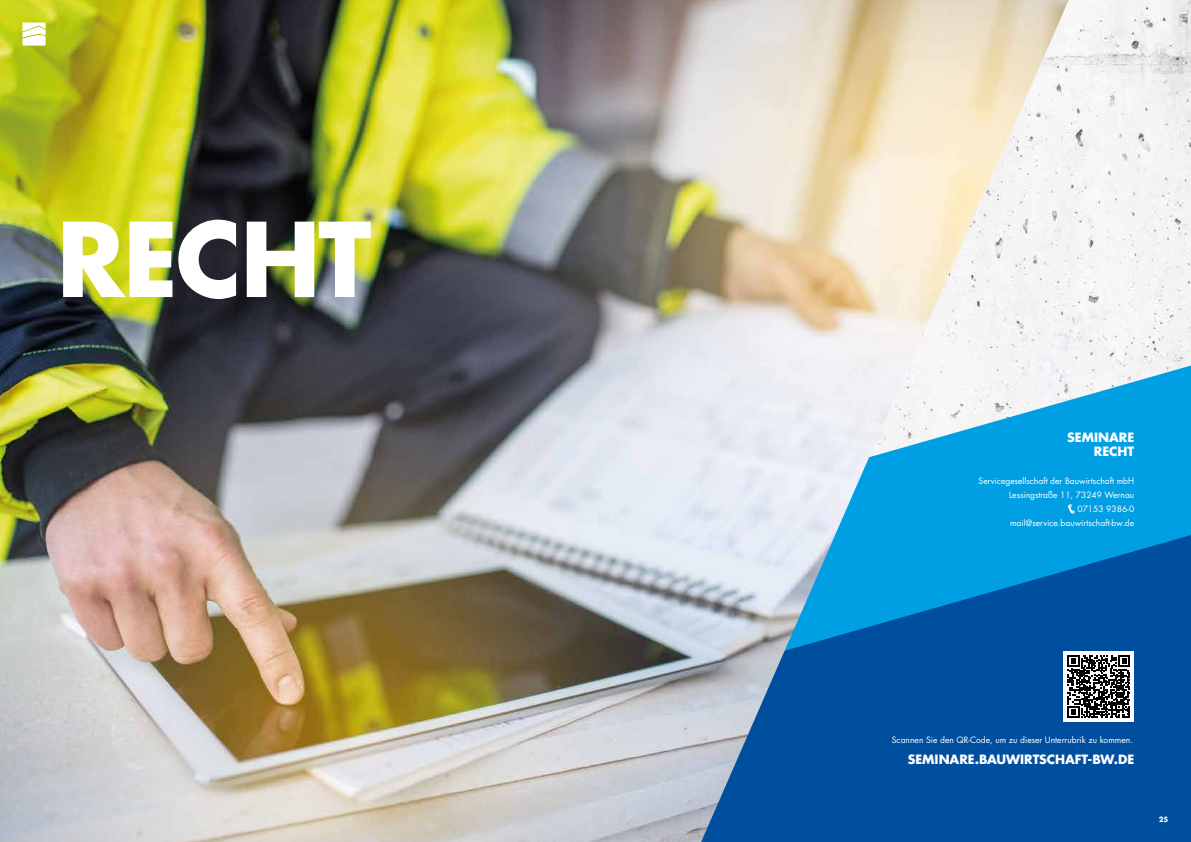
<style>
.page{position:relative;width:1191px;height:842px;background:#fff}
.page>*{position:absolute;margin:0;border:0;box-sizing:border-box;transform-origin:0 0}
.t1{font:700 100px "Futura LT Pro";letter-spacing:-.02em;color:#fff}
.t2{font:700 12.5px/14px "Futura LT Pro";color:#fff;text-align:right}
.t3{font:8.5px/14px "Futura LT Pro";color:#fff;text-align:right}
.t4{font:700 7px "Futura LT Pro";color:#fff}
</style>
<div class="page">
<img style="left:1068px;top:0;width:123px;height:365px">
<svg style="left:1068px;top:365px;width:123px;height:170px;background:#19a7e4"></svg>
<svg style="left:1068px;top:504px;width:7px;height:10px"></svg>
<div style="left:1068px;top:535px;width:123px;height:307px;background:#004f9f"></div>
<img style="left:0;top:0;width:1068px;height:842px">
<div style="left:1063px;top:651px;width:71px;height:71px;background:#fff"></div>
<svg style="left:1067px;top:655px;width:63px;height:63px"></svg>
<svg style="left:23px;top:23px;width:22px;height:22px"></svg>
<h1 class="t1" style="left:57px;top:182px;width:316px">RECHT</h1>
<h2 class="t2" style="left:1067px;top:430px;width:69px">SEMINARE<br>RECHT</h2>
<p class="t3" style="left:978px;top:474px;width:157px">Servicegesellschaft der Bauwirtschaft mbH<br>Lessingstraße 11, 73249 Wernau<br>07153 9386-0 mail@service.bauwirtschaft-bw.de</p>
<p class="t3" style="left:892px;top:733px;width:242px">Scannen Sie den QR-Code, um zu dieser Unterrubrik zu kommen.</p>
<h2 class="t2" style="left:908px;top:752px;width:228px">SEMINARE.BAUWIRTSCHAFT-BW.DE</h2>
<p class="t4" style="left:1158px;top:814px;width:11px">25</p>
</div>
